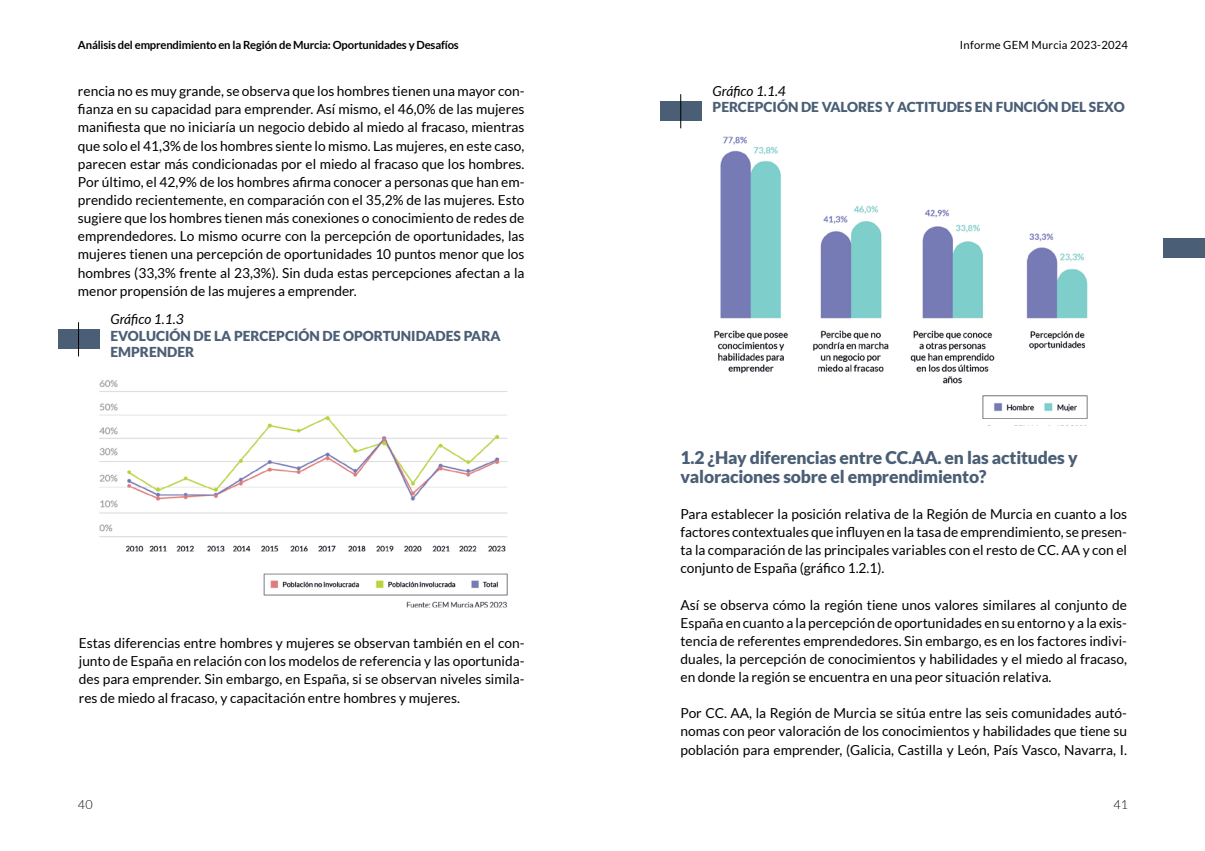
<style>
.page{position:relative;width:1205px;height:851px;background:#fff}
.page>*{position:absolute;margin:0;border:0;box-sizing:border-box;transform-origin:0 0}
.t1{font:900 17.5px/18.1px "Lato";letter-spacing:-.01em;color:#4a5e75}
.t2{font:13.75px/18.1px "Lato";color:#000;text-align:justify}
.t3{font:900 13.75px/16.2px "Lato";color:#4a5e75}
.t4{font:italic 13.75px "Lato";color:#000}
.t5{font:300 12.5px "Lato";color:#000}
.t6{font:700 11.25px "Lato";letter-spacing:-.015em;color:#000}
.t7{font:11.25px "Lato";letter-spacing:.02em;color:#000}
</style>
<div class="page">
<div style="left:58px;top:330px;width:41px;height:19px;background:#4a5e75"></div>
<hr style="left:78px;top:322px;width:1px;height:34px;background:#000">
<img style="left:99px;top:380px;width:409px;height:228px">
<div style="left:660px;top:102px;width:41px;height:19px;background:#4a5e75"></div>
<hr style="left:680px;top:94px;width:1px;height:34px;background:#000">
<div style="left:1163px;top:239px;width:42px;height:19px;background:#4a5e75"></div>
<img style="left:714px;top:136px;width:374px;height:283px">
<p class="t6" style="left:78px;top:38px;width:382px">Análisis del emprendimiento en la Región de Murcia: Oportunidades y Desafíos</p>
<p class="t7" style="left:960px;top:39px;width:170px">Informe GEM Murcia 2023-2024</p>
<p class="t2" style="left:78px;top:82px;width:448px">rencia no es muy grande, se observa que los hombres tienen una mayor con&shy;fianza en su capacidad para emprender. Así mismo, el 46,0% de las mujeres manifiesta que no iniciaría un negocio debido al miedo al fracaso, mientras que solo el 41,3% de los hombres siente lo mismo. Las mujeres, en este caso, parecen estar más condicionadas por el miedo al fracaso que los hombres.<br>Por último, el 42,9% de los hombres afirma conocer a personas que han em&shy;prendido recientemente, en comparación con el 35,2% de las mujeres. Esto sugiere que los hombres tienen más conexiones o conocimiento de redes de emprendedores. Lo mismo ocurre con la percepción de oportunidades, las mujeres tienen una percepción de oportunidades 10 puntos menor que los hombres (33,3% frente al 23,3%). Sin duda estas percepciones afectan a la menor propensión de las mujeres a emprender.</p>
<p class="t4" style="left:110px;top:311px;width:75px">Gráfico 1.1.3</p>
<p class="t3" style="left:110px;top:327px;width:392px">EVOLUCIÓN DE LA PERCEPCIÓN DE OPORTUNIDADES PARA<br>EMPRENDER</p>
<p class="t2" style="left:79px;top:634px;width:447px">Estas diferencias entre hombres y mujeres se observan también en el con&shy;junto de España en relación con los modelos de referencia y las oportunida&shy;des para emprender. Sin embargo, en España, si se observan niveles simila&shy;res de miedo al fracaso, y capacitación entre hombres y mujeres.</p>
<p class="t4" style="left:712px;top:83px;width:75px">Gráfico 1.1.4</p>
<p class="t3" style="left:712px;top:99px;width:414px">PERCEPCIÓN DE VALORES Y ACTITUDES EN FUNCIÓN DEL SEXO</p>
<p class="t1" style="left:680px;top:448px;width:399px">1.2 ¿Hay diferencias entre CC.AA. en las actitudes y valoraciones sobre el emprendimiento?</p>
<p class="t2" style="left:680px;top:504px;width:448px">Para establecer la posición relativa de la Región de Murcia en cuanto a los factores contextuales que influyen en la tasa de emprendimiento, se presen&shy;ta la comparación de las principales variables con el resto de CC. AA y con el conjunto de España (gráfico 1.2.1).</p>
<p class="t2" style="left:680px;top:595px;width:448px">Así se observa cómo la región tiene unos valores similares al conjunto de España en cuanto a la percepción de oportunidades en su entorno y a la exis&shy;tencia de referentes emprendedores. Sin embargo, es en los factores indivi&shy;duales, la percepción de conocimientos y habilidades y el miedo al fracaso, en donde la región se encuentra en una peor situación relativa.</p>
<p class="t2" style="left:680px;top:704px;width:448px">Por CC. AA, la Región de Murcia se sitúa entre las seis comunidades autó&shy;nomas con peor valoración de los conocimientos y habilidades que tiene su población para emprender, (Galicia, Castilla y León, País Vasco, Navarra, I.</p>
<p class="t5" style="left:78px;top:797px;width:16px">40</p>
<p class="t5" style="left:1113px;top:797px;width:16px">41</p>
</div>
